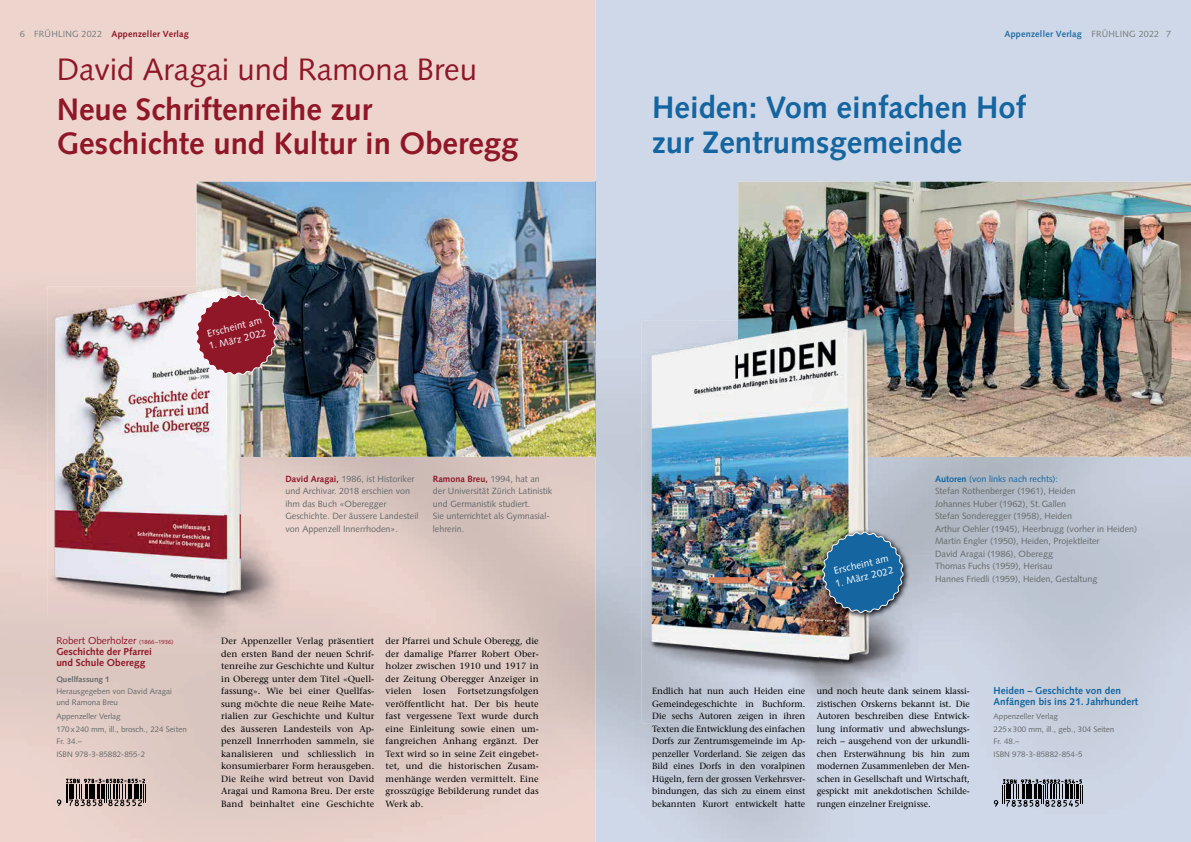
<style>
.page{position:relative;width:1191px;height:842px;background:#fff}
.page>*{position:absolute;margin:0;border:0;box-sizing:border-box;transform-origin:0 0}
.t1{font:700 31px/34px "Syntax LT Std";color:#8f1728}
.t2{font:700 31px/34px "Syntax LT Std";color:#1465a0}
.t3{font:31px "Syntax LT Std";color:#8f1728}
.t4{font:700 10px/11px "Syntax LT Std";color:#8f1728}
.t5{font:700 10px/11px "Syntax LT Std";color:#1465a0}
.t6{font:9.8px "Syntax LT Std";color:#fff}
.t7{font:500 9px/12.5px "Stone Serif Std";letter-spacing:.01em;color:#000001;text-align:justify}
.t8{font:9px/12.5px "Syntax LT Std";color:#656a6a}
.t9{font:700 9px "Syntax LT Std";letter-spacing:.02em;color:#8f1728}
.t10{font:700 9px "Syntax LT Std";letter-spacing:.02em;color:#226fa6}
.t11{font:8px/12.5px "Syntax LT Std";color:#656a6a}
.t12{font:700 8px "Syntax LT Std";color:#656a6a}
.s1{font-weight:400;color:#767a7b}
.s2{font-weight:700;color:#8f1728}
.s3{font-weight:400}
.s4{font-weight:400;font-size:6px}
.s5{font-weight:700;color:#1465a0}
.s6{color:#1465a0}
</style>
<div class="page">
<img style="left:0;top:0;width:1191px;height:842px">
<img style="left:197px;top:182px;width:398px;height:275px">
<img style="left:47px;top:287px;width:178px;height:363px">
<img style="left:225px;top:457px;width:106px;height:193px">
<img style="left:197px;top:287px;width:134px;height:170px">
<svg style="left:57px;top:779px;width:89px;height:43px;background:#a4948f"></svg>
<svg style="left:195px;top:293px;width:83px;height:83px;background:#9a4854"></svg>
<img style="left:595px;top:182px;width:1px;height:275px">
<svg style="left:993px;top:779px;width:89px;height:30px;background:#797e87"></svg>
<img style="left:738px;top:182px;width:453px;height:275px">
<img style="left:642px;top:321px;width:106px;height:402px">
<img style="left:748px;top:457px;width:213px;height:98px">
<img style="left:748px;top:555px;width:71px;height:168px">
<img style="left:890px;top:555px;width:71px;height:168px">
<img style="left:819px;top:619px;width:71px;height:104px">
<img style="left:738px;top:321px;width:223px;height:136px">
<img style="left:819px;top:528px;width:90px;height:91px">
<img style="left:821px;top:531px;width:83px;height:83px">
<p class="t9" style="left:20px;top:28px;width:171px"><span class="s1">6 FRÜHLING 2022</span> Appenzeller Verlag</p>
<h1 class="t3" style="left:57px;top:51px;width:422px">David Aragai und Ramona Breu</h1>
<h1 class="t1" style="left:57px;top:92px;width:463px">Neue Schriftenreihe zur<br>Geschichte und Kultur in Oberegg</h1>
<p class="t6" style="left:206px;top:328px;width:57px;rotate:-14deg">Erscheint am</p>
<p class="t6" style="left:208px;top:340px;width:60px;rotate:-14deg">1. März 2022</p>
<p class="t8" style="left:285px;top:472px;width:134px"><span class="s2">David Aragai,</span> 1986, ist Historiker und Archivar. 2018 erschien von ihm das Buch «Oberegger<br>Geschichte. Der äussere Landesteil von Appenzell Innerrhoden».</p>
<p class="t8" style="left:433px;top:472px;width:121px"><span class="s2">Ramona Breu,</span> 1994, hat an der Universität Zürich Latinistik und Germanistik studiert.<br>Sie unterrichtet als Gymnasial&shy;lehrerin.</p>
<p class="t4" style="left:56px;top:635px;width:119px"><span class="s3">Robert Oberholzer</span> <span class="s4">(1866–1936)<br></span>Geschichte der Pfarrei<br>und Schule Oberegg</p>
<p class="t12" style="left:56px;top:674px;width:55px">Quellfassung 1</p>
<p class="t11" style="left:56px;top:686px;width:117px;line-height:11px">Herausgegeben von David Aragai und Ramona Breu</p>
<p class="t11" style="left:56px;top:710px;width:132px">Appenzeller Verlag<br>170x240 mm, ill., brosch., 224 Seiten<br>Fr. 34.–<br>ISBN 978-3-85882-855-2</p>
<p class="t7" style="left:221px;top:635px;width:155px">Der Appenzeller Verlag präsentiert den ersten Band der neuen Schrif&shy;tenreihe zur Geschichte und Kultur in Oberegg unter dem Titel «Quell&shy;fassung». Wie bei einer Quellfas&shy;sung möchte die neue Reihe Mate&shy;rialien zur Geschichte und Kultur des äusseren Landesteils von Ap&shy;penzell Innerrhoden sammeln, sie kanalisieren und schliesslich in konsumierbarer Form herausgeben.<br>Die Reihe wird betreut von David Aragai und Ramona Breu. Der erste Band beinhaltet eine Geschichte</p>
<p class="t7" style="left:386px;top:635px;width:155px">der Pfarrei und Schule Oberegg, die der damalige Pfarrer Robert Ober&shy;holzer zwischen 1910 und 1917 in der Zeitung Oberegger Anzeiger in vielen</p>
<p class="t7" style="left:386px;top:685px;width:155px;text-indent:72px">Fortsetzungsfolgen veröffentlicht hat. Der bis heute fast vergessene Text wurde durch eine Einleitung sowie einen um&shy;fangreichen Anhang ergänzt. Der Text wird so in seine Zeit eingebet&shy;tet, und die historischen Zusam&shy;menhänge werden vermittelt. Eine grosszügige Bebilderung rundet das Werk ab.</p>
<p class="t7" style="left:423px;top:685px;width:24px">losen</p>
<p class="t10" style="left:1004px;top:28px;width:168px">Appenzeller Verlag <span class="s1">FRÜHLING 2022 7</span></p>
<h1 class="t2" style="left:652px;top:91px;width:375px">Heiden: Vom einfachen Hof zur Zentrumsgemeinde</h1>
<p class="t6" style="left:832px;top:565px;width:57px;rotate:-14deg">Erscheint am</p>
<p class="t6" style="left:834px;top:578px;width:61px;rotate:-14deg">1. März 2022</p>
<p class="t8" style="left:935px;top:472px;width:204px"><span class="s5">Autoren</span> <span class="s6">(von links nach rechts):<br></span>Stefan Rothenberger (1961), Heiden<br>Johannes Huber (1962), St.Gallen<br>Stefan Sonderegger (1958), Heiden<br>Arthur Oehler (1945), Heerbrugg (vorher in Heiden)<br>Martin Engler (1950), Heiden, Projektleiter<br>David Aragai (1986), Oberegg<br>Thomas Fuchs (1959), Herisau<br>Hannes Friedli (1959), Heiden, Gestaltung</p>
<p class="t7" style="left:652px;top:685px;width:155px">Endlich hat nun auch Heiden eine Gemeindegeschichte in Buchform.<br>Die sechs Autoren zeigen in ihren Texten die Entwicklung des einfachen Dorfs zur Zentrumsgemeinde im Ap&shy;penzeller Vorderland. Sie zeigen das Bild eines Dorfs in den voralpinen Hügeln, fern der grossen Verkehrsver&shy;bindungen, das sich zu einem einst bekannten Kurort entwickelt hatte</p>
<p class="t7" style="left:816px;top:685px;width:155px">und noch heute dank seinem klassi&shy;zistischen Orskerns bekannt ist. Die Autoren beschreiben diese Entwick&shy;lung informativ und abwechslungs&shy;reich – ausgehend von der urkundli&shy;chen Ersterwähnung bis hin zum modernen Zusammenleben der Men&shy;schen in Gesellschaft und Wirtschaft, gespickt mit anekdotischen Schilde&shy;rungen einzelner Ereignisse.</p>
<p class="t5" style="left:993px;top:685px;width:146px">Heiden – Geschichte von den<br>Anfängen bis ins 21. Jahrhundert</p>
<p class="t11" style="left:993px;top:710px;width:122px">Appenzeller Verlag<br>225x300 mm, ill., geb., 304 Seiten<br>Fr. 48.–<br>ISBN 978-3-85882-854-5</p>
</div>
